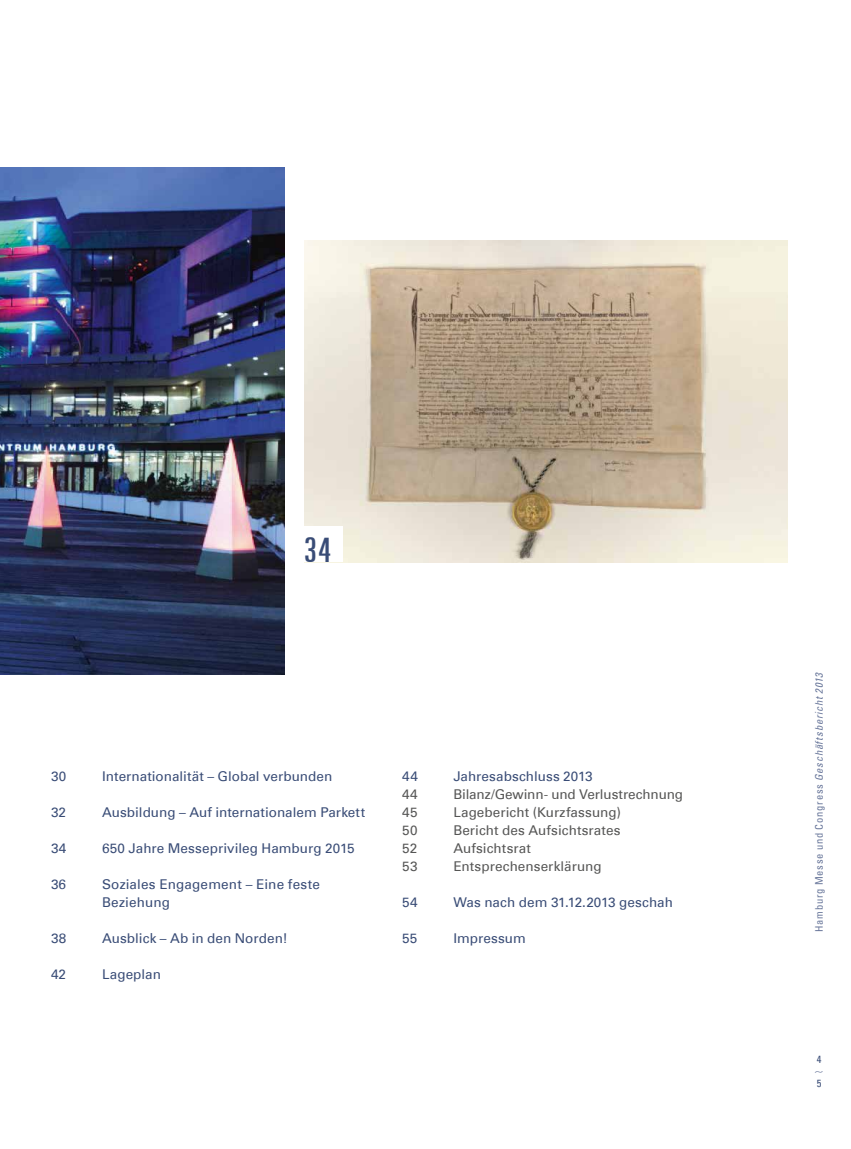
<style>
.page{position:relative;width:851px;height:1149px;background:#fff}
.page>*{position:absolute;margin:0;border:0;box-sizing:border-box;transform-origin:0 0}
.t1{font:ultra-condensed 33.75px "Univers Com 59";color:#394c76}
.t2{font:13.5px/18px "Univers Com 55 Roman";letter-spacing:.005em;color:#394c76}
.t3{font:13.5px "Univers Com 55 Roman";letter-spacing:.005em;color:#565655}
.t4{font:300 12px "Univers Com 45";color:#68769a;scale:1.3 1}
.t5{font:condensed 10.5px "Univers Com 57";letter-spacing:.075em;color:#68769a}
.t6{font:condensed 10.5px "Univers Com 57";color:#394c76}
.s1{font-family:"Univers Com 57 Condensed Obl";font-stretch:normal}
</style>
<div class="page">
<img style="left:0;top:168px;width:284px;height:505px">
<img style="left:304px;top:241px;width:483px;height:321px">
<div style="left:304px;top:526px;width:38px;height:36px;background:#fff"></div>
<h1 class="t1" style="left:304px;top:531px;width:28px">34</h1>
<p class="t2" style="left:51px;top:767px;width:17px">30</p>
<p class="t2" style="left:102px;top:767px;width:232px">Internationalität – Global verbunden</p>
<p class="t2" style="left:51px;top:803px;width:17px">32</p>
<p class="t2" style="left:102px;top:803px;width:264px">Ausbildung – Auf internationalem Parkett</p>
<p class="t2" style="left:51px;top:839px;width:17px">34</p>
<p class="t2" style="left:102px;top:839px;width:254px">650 Jahre Messeprivileg Hamburg 2015</p>
<p class="t2" style="left:51px;top:875px;width:17px">36</p>
<p class="t2" style="left:102px;top:875px;width:219px">Soziales Engagement – Eine feste<br>Beziehung</p>
<p class="t2" style="left:51px;top:929px;width:17px">38</p>
<p class="t2" style="left:102px;top:929px;width:187px">Ausblick – Ab in den Norden!</p>
<p class="t2" style="left:51px;top:965px;width:17px">42</p>
<p class="t2" style="left:102px;top:965px;width:60px">Lageplan</p>
<p class="t2" style="left:402px;top:767px;width:17px">44</p>
<p class="t2" style="left:453px;top:767px;width:141px">Jahresabschluss 2013</p>
<p class="t3" style="left:402px;top:786px;width:17px">44</p>
<p class="t3" style="left:453px;top:786px;width:231px">Bilanz/Gewinn- und Verlustrechnung</p>
<p class="t3" style="left:402px;top:804px;width:17px">45</p>
<p class="t3" style="left:453px;top:804px;width:169px">Lagebericht (Kurzfassung)</p>
<p class="t3" style="left:402px;top:822px;width:17px">50</p>
<p class="t3" style="left:453px;top:822px;width:169px">Bericht des Aufsichtsrates</p>
<p class="t3" style="left:402px;top:840px;width:17px">52</p>
<p class="t3" style="left:453px;top:840px;width:79px">Aufsichtsrat</p>
<p class="t3" style="left:402px;top:858px;width:17px">53</p>
<p class="t3" style="left:453px;top:858px;width:150px">Entsprechenserklärung</p>
<p class="t2" style="left:402px;top:893px;width:17px">54</p>
<p class="t2" style="left:453px;top:893px;width:221px">Was nach dem 31.12.2013 geschah</p>
<p class="t2" style="left:402px;top:929px;width:17px">55</p>
<p class="t2" style="left:453px;top:929px;width:74px">Impressum</p>
<p class="t5" style="left:812px;top:931px;width:261px;rotate:-90deg">Hamburg Messe und Congress <span class="s1">Geschäftsbericht 2013</span></p>
<p class="t6" style="left:816px;top:1052px;width:6px">4</p>
<p class="t4" style="left:813px;top:1062px;width:9px">~</p>
<p class="t6" style="left:816px;top:1076px;width:6px">5</p>
</div>
